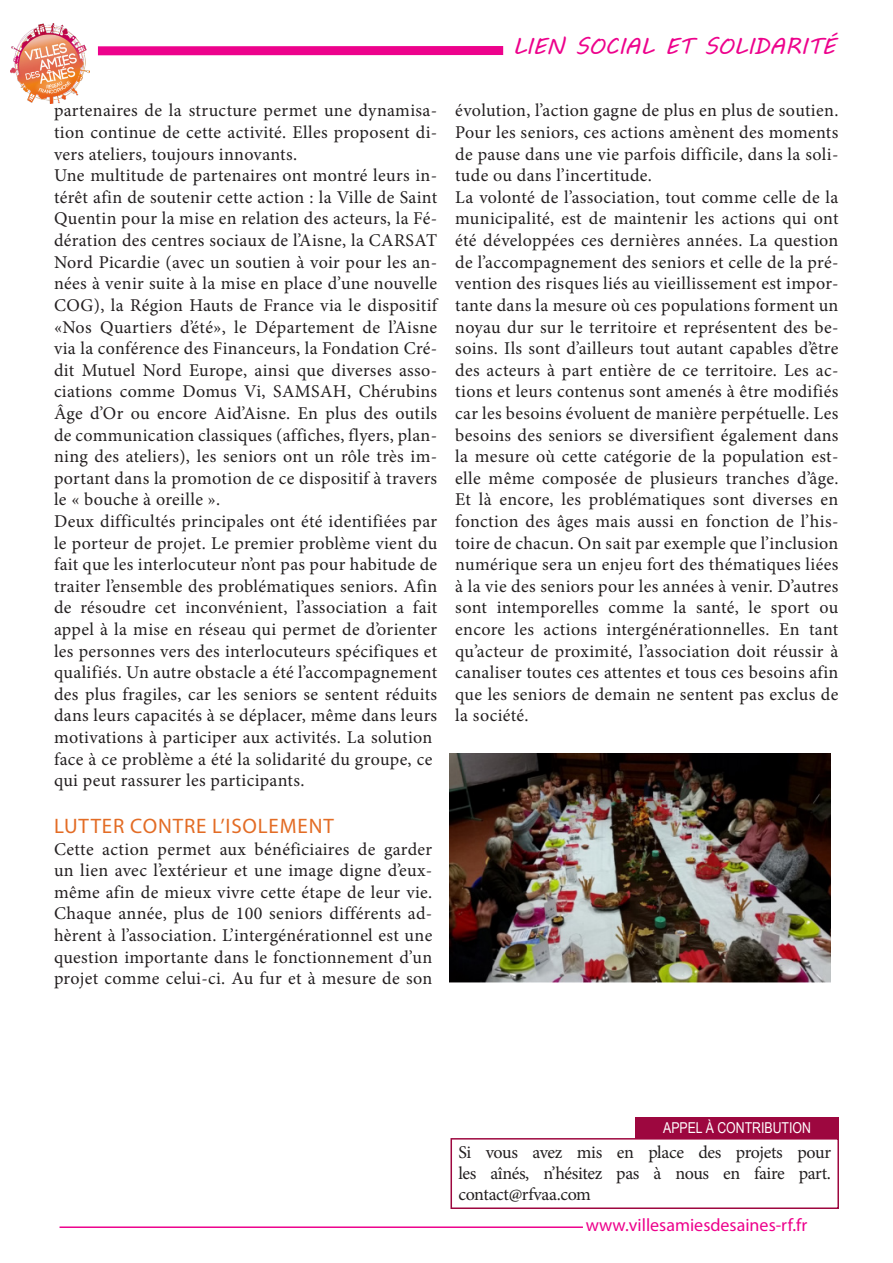
<style>
.page{position:relative;width:893px;height:1263px;background:#fff}
.page>*{position:absolute;margin:0;border:0;box-sizing:border-box;transform-origin:0 0}
.t1{font:22.5px "MV Boli";color:#ed028c}
.t2{font:21px "Myriad Pro";letter-spacing:.04em;color:#e36c25}
.t3{font:18px/21.6px "Minion Pro";letter-spacing:.02em;color:#231f20;text-align:justify}
.t4{font:18px "Myriad Pro";color:#ed028c}
.t5{font:15px "Arial Narrow";color:#fff}
</style>
<div class="page">
<div style="left:450px;top:1138px;width:389px;height:71px;border:2px solid #9d073f"></div>
<div style="left:635px;top:1117px;width:204px;height:21px;background:#9d073f"></div>
<hr style="left:60px;top:1226px;width:523px;height:2px;background:#ed028c">
<img style="left:449px;top:753px;width:382px;height:229px">
<div style="left:98px;top:46px;width:405px;height:9px;background:#ed028c"></div>
<img style="left:10px;top:23px;width:80px;height:80px">
<p class="t1" style="left:513px;top:31px;width:324px">LIEN SOCIAL ET SOLIDARITÉ</p>
<p class="t3" style="left:54px;top:100px;width:385px">partenaires de la structure permet une dynamisa&shy;tion continue de cette activité. Elles proposent di&shy;vers ateliers, toujours innovants.</p>
<p class="t3" style="left:54px;top:165px;width:385px">Une multitude de partenaires ont montré leurs in&shy;térêt afin de soutenir cette action : la Ville de Saint Quentin pour la mise en relation des acteurs, la Fé&shy;dération des centres sociaux de l’Aisne, la CARSAT Nord Picardie (avec un soutien à voir pour les an&shy;nées à venir suite à la mise en place d’une nouvelle COG), la Région Hauts de France via le dispositif «Nos Quartiers d’été», le Département de l’Aisne via la conférence des Financeurs, la Fondation Cré&shy;dit Mutuel Nord Europe, ainsi que diverses asso&shy;ciations comme Domus Vi, SAMSAH, Chérubins Âge d’Or ou encore Aid’Aisne. En plus des outils de communication classiques (affiches, flyers, plan&shy;ning des ateliers), les seniors ont un rôle très im&shy;portant dans la promotion de ce dispositif à travers le « bouche à oreille ».</p>
<p class="t3" style="left:54px;top:510px;width:385px;text-align:left">Deux difficultés principales ont été identifiées par le porteur de projet. Le premier problème vient du fait que les interlocuteur n’ont pas pour habitude de traiter l’ensemble des problématiques seniors. Afin de résoudre cet inconvénient, l’association a fait appel à la mise en réseau qui permet de d’orienter les personnes vers des interlocuteurs spécifiques et qualifiés. Un autre obstacle a été l’accompagnement des plus fragiles, car les seniors se sentent réduits dans leurs capacités à se déplacer, même dans leurs motivations à participer aux activités. La solution face à ce problème a été la solidarité du groupe, ce qui peut rassurer les participants.</p>
<p class="t2" style="left:54px;top:813px;width:281px">LUTTER CONTRE L’ISOLEMENT</p>
<p class="t3" style="left:54px;top:838px;width:380px">Cette action permet aux bénéficiaires de garder un lien avec l’extérieur et une image digne d’eux&shy;même afin de mieux vivre cette étape de leur vie.<br>Chaque année, plus de 100 seniors différents ad&shy;hèrent à l’association. L’intergénérationnel est une question importante dans le fonctionnement d’un projet comme celui-ci. Au fur et à mesure de son</p>
<p class="t3" style="left:455px;top:100px;width:385px">évolution, l’action gagne de plus en plus de soutien.<br>Pour les seniors, ces actions amènent des moments de pause dans une vie parfois difficile, dans la soli&shy;tude ou dans l’incertitude.</p>
<p class="t3" style="left:455px;top:186px;width:385px">La volonté de l’association, tout comme celle de la municipalité, est de maintenir les actions qui ont été développées ces dernières années. La question de l’accompagnement des seniors et celle de la pré&shy;vention des risques liés au vieillissement est impor&shy;tante dans la mesure où ces populations forment un noyau dur sur le territoire et représentent des be&shy;soins. Ils sont d’ailleurs tout autant capables d’être des acteurs à part entière de ce territoire. Les ac&shy;tions et leurs contenus sont amenés à être modifiés car les besoins évoluent de manière perpétuelle. Les besoins des seniors se diversifient également dans la mesure où cette catégorie de la population est&shy;elle même composée de plusieurs tranches d’âge.<br>Et là encore, les problématiques sont diverses en fonction des âges mais aussi en fonction de l’his&shy;toire de chacun. On sait par exemple que l’inclusion numérique sera un enjeu fort des thématiques liées à la vie des seniors pour les années à venir. D’autres sont intemporelles comme la santé, le sport ou encore les actions intergénérationnelles. En tant qu’acteur de proximité, l’association doit réussir à canaliser toutes ces attentes et tous ces besoins afin que les seniors de demain ne sentent pas exclus de la société.</p>
<p class="t5" style="left:663px;top:1117px;width:149px">APPEL À CONTRIBUTION</p>
<p class="t3" style="left:458px;top:1141px;width:374px;line-height:21px">Si vous avez mis en place des projets pour les aînés, n’hésitez pas à nous en faire part. contact@rfvaa.com</p>
<p class="t4" style="left:586px;top:1214px;width:223px">www.villesamiesdesaines-rf.fr</p>
</div>
